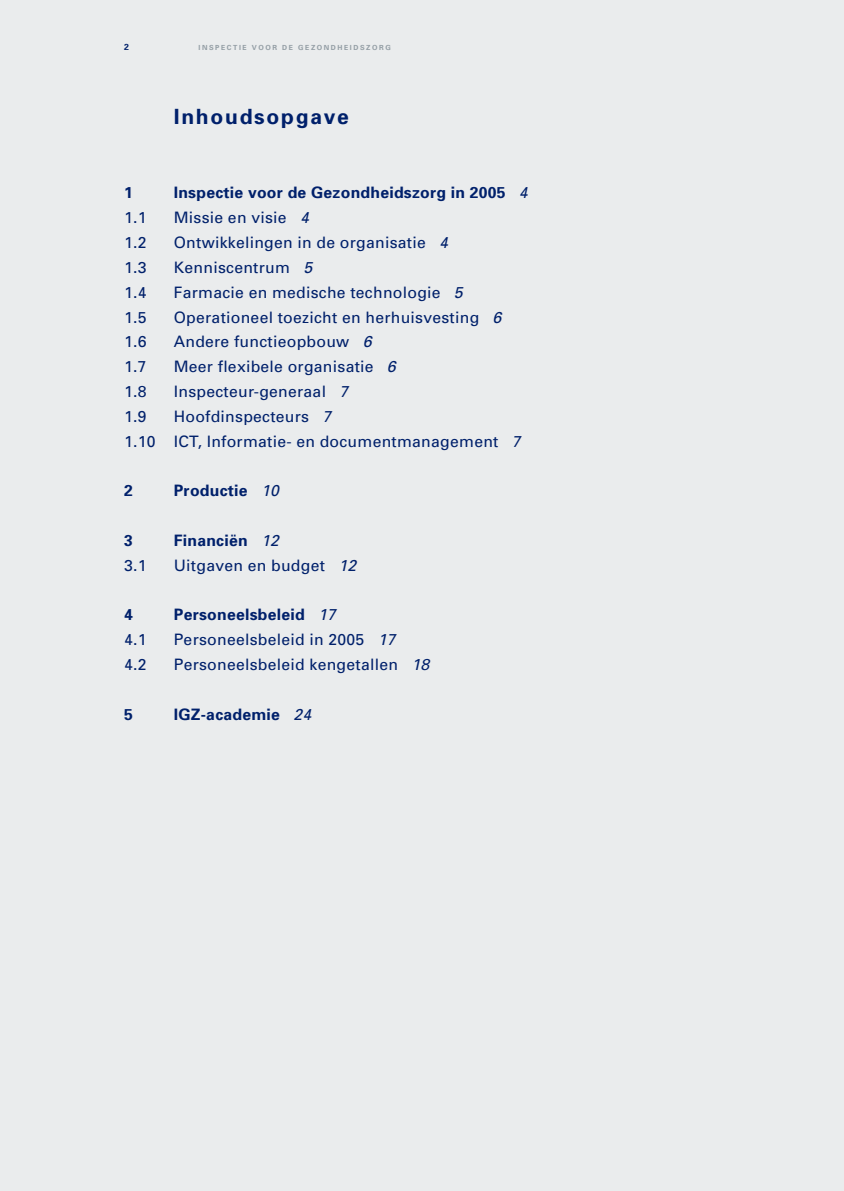
<style>
.page{position:relative;width:844px;height:1191px;background:#fff}
.page>*{position:absolute;margin:0;border:0;box-sizing:border-box;transform-origin:0 0}
.t1{font:700 21px "Univers";letter-spacing:.085em;color:#00206b}
.t2{font:15.75px/24.8px "Univers";letter-spacing:.015em;color:#00206b}
.t3{font:700 15.75px "Univers";letter-spacing:.015em;color:#00206b}
.t4{font:700 8.75px "Univers";color:#00206b}
.t5{font:700 7px "Univers";letter-spacing:.22em;color:#949ea5}
.s1{font-weight:400;font-style:italic}
.s2{font-style:italic}
</style>
<div class="page">
<div style="left:0;top:0;width:843px;height:1191px;background:#eaeced"></div>
<p class="t4" style="left:124px;top:43px;width:6px">2</p>
<p class="t5" style="left:198px;top:45px;width:194px">INSPECTIE VOOR DE GEZONDHEIDSZORG</p>
<h1 class="t1" style="left:174px;top:109px;width:176px">Inhoudsopgave</h1>
<p class="t3" style="left:124px;top:187px;width:10px">1</p>
<p class="t3" style="left:174px;top:187px;width:355px">Inspectie voor de Gezondheidszorg in 2005 <span class="s1">4</span></p>
<p class="t2" style="left:124px;top:207px;width:24px">1.1</p>
<p class="t2" style="left:174px;top:207px;width:136px">Missie en visie <span class="s2">4</span></p>
<p class="t2" style="left:124px;top:231px;width:24px">1.2</p>
<p class="t2" style="left:174px;top:231px;width:275px">Ontwikkelingen in de organisatie <span class="s2">4</span></p>
<p class="t2" style="left:124px;top:256px;width:24px">1.3</p>
<p class="t2" style="left:174px;top:256px;width:140px">Kenniscentrum <span class="s2">5</span></p>
<p class="t2" style="left:124px;top:281px;width:24px">1.4</p>
<p class="t2" style="left:174px;top:281px;width:290px">Farmacie en medische technologie <span class="s2">5</span></p>
<p class="t2" style="left:124px;top:306px;width:24px">1.5</p>
<p class="t2" style="left:174px;top:306px;width:329px">Operationeel toezicht en herhuisvesting <span class="s2">6</span></p>
<p class="t2" style="left:124px;top:331px;width:24px">1.6</p>
<p class="t2" style="left:174px;top:331px;width:199px">Andere functieopbouw <span class="s2">6</span></p>
<p class="t2" style="left:124px;top:355px;width:24px">1.7</p>
<p class="t2" style="left:174px;top:355px;width:223px">Meer flexibele organisatie <span class="s2">6</span></p>
<p class="t2" style="left:124px;top:380px;width:24px">1.8</p>
<p class="t2" style="left:174px;top:380px;width:176px">Inspecteur-generaal <span class="s2">7</span></p>
<p class="t2" style="left:124px;top:405px;width:24px">1.9</p>
<p class="t2" style="left:124px;top:405px;width:398px;text-indent:50px">Hoofdinspecteurs <span class="s2">7<br></span>1.10 ICT, Informatie- en documentmanagement <span class="s2">7</span></p>
<p class="t3" style="left:124px;top:485px;width:10px">2</p>
<p class="t3" style="left:174px;top:485px;width:107px">Productie <span class="s1">10</span></p>
<p class="t3" style="left:124px;top:534px;width:10px">3</p>
<p class="t3" style="left:174px;top:534px;width:107px">Financiën <span class="s1">12</span></p>
<p class="t2" style="left:124px;top:554px;width:24px">3.1</p>
<p class="t2" style="left:174px;top:554px;width:184px">Uitgaven en budget <span class="s2">12</span></p>
<p class="t3" style="left:124px;top:609px;width:10px">4</p>
<p class="t3" style="left:174px;top:609px;width:164px">Personeelsbeleid <span class="s1">17</span></p>
<p class="t2" style="left:124px;top:628px;width:24px">4.1</p>
<p class="t2" style="left:174px;top:628px;width:223px">Personeelsbeleid in 2005 <span class="s2">17</span></p>
<p class="t2" style="left:124px;top:653px;width:24px">4.2</p>
<p class="t2" style="left:174px;top:653px;width:257px">Personeelsbeleid kengetallen <span class="s2">18</span></p>
<p class="t3" style="left:124px;top:708px;width:10px">5</p>
<p class="t3" style="left:174px;top:708px;width:139px">IGZ-academie <span class="s1">24</span></p>
</div>
